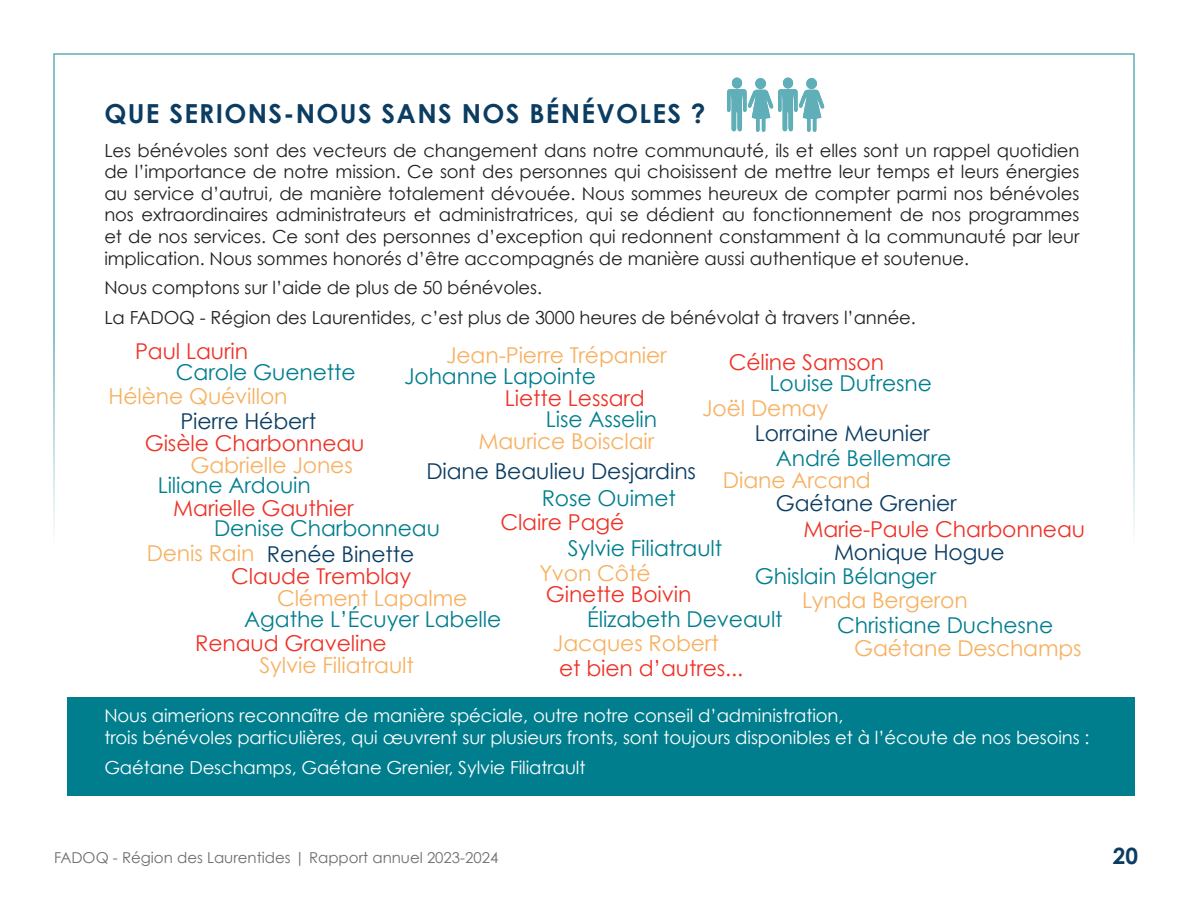
<style>
.page{position:relative;width:1188px;height:918px;background:#fff}
.page>*{position:absolute;margin:0;border:0;box-sizing:border-box;transform-origin:0 0}
.t1{font:700 26.25px "Century Gothic";letter-spacing:.05em;color:#0b3c62}
.t2{font:700 22.5px "Century Gothic";color:#0b3c62}
.t3{font:21.9px/26.2px "Century Gothic";letter-spacing:-.005em;color:#007e8e}
.t4{font:21.9px "Century Gothic";letter-spacing:-.005em;color:#f7b161}
.t5{font:21.9px "Century Gothic";letter-spacing:-.005em;color:#ee3227}
.t6{font:21.9px "Century Gothic";letter-spacing:-.005em;color:#0b3c62}
.t7{font:18px/21.6px "Century Gothic";letter-spacing:-.005em;color:#231f20;text-align:justify}
.t8{font:18px/21.6px "Century Gothic";letter-spacing:-.005em;color:#fff}
.t9{font:15px "Century Gothic";color:#6c6d70}
.s1{color:#f7b161}
.s2{color:#0b3c62}
</style>
<div class="page">
<div style="left:67px;top:697px;width:1068px;height:99px;background:#007e8e"></div>
<svg style="left:727px;top:78px;width:97px;height:54px"></svg>
<div style="left:806px;top:78px;width:11px;height:11px;background:#5faeb8;border-radius:50%"></div>
<div style="left:783px;top:78px;width:10px;height:10px;background:#5faeb8;border-radius:50%"></div>
<h1 class="t1" style="left:104px;top:97px;width:603px">QUE SERIONS-NOUS SANS NOS BÉNÉVOLES ?</h1>
<p class="t7" style="left:104px;top:139px;width:977px">Les bénévoles sont des vecteurs de changement dans notre communauté, ils et elles sont un rappel quotidien de l’importance de notre mission. Ce sont des personnes qui choisissent de mettre leur temps et leurs énergies au service d’autrui, de manière totalement dévouée. Nous sommes heureux de compter parmi nos bénévoles nos extraordinaires administrateurs et administratrices, qui se dédient au fonctionnement de nos programmes et de nos services. Ce sont des personnes d’exception qui redonnent constamment à la communauté par leur implication. Nous sommes honorés d’être accompagnés de manière aussi authentique et soutenue.</p>
<p class="t7" style="left:104px;top:273px;width:813px;line-height:29.7px">Nous comptons sur l’aide de plus de 50 bénévoles.<br>La FADOQ - Région des Laurentides, c’est plus de 3000 heures de bénévolat à travers l’année.</p>
<p class="t5" style="left:135px;top:338px;width:115px">Paul Laurin</p>
<p class="t3" style="left:176px;top:358px;width:181px">Carole Guenette</p>
<p class="t4" style="left:109px;top:383px;width:181px">Hélène Quévillon</p>
<p class="t6" style="left:180px;top:408px;width:137px">Pierre Hébert</p>
<p class="t5" style="left:145px;top:430px;width:221px">Gisèle Charbonneau</p>
<p class="t4" style="left:190px;top:452px;width:164px">Gabrielle Jones</p>
<p class="t3" style="left:158px;top:472px;width:155px">Liliane Ardouin</p>
<p class="t5" style="left:173px;top:494px;width:182px">Marielle Gauthier</p>
<p class="t3" style="left:147px;top:515px;width:295px;text-indent:67px">Denise Charbonneau<br><span class="s1">Denis Rain</span> <span class="s2">Renée Binette</span></p>
<p class="t5" style="left:231px;top:563px;width:181px">Claude Tremblay</p>
<p class="t4" style="left:277px;top:585px;width:192px">Clément Lapalme</p>
<p class="t3" style="left:244px;top:605px;width:258px">Agathe L’Écuyer Labelle</p>
<p class="t4" style="left:446px;top:342px;width:222px">Jean-Pierre Trépanier</p>
<p class="t3" style="left:404px;top:363px;width:193px">Johanne Lapointe</p>
<p class="t5" style="left:505px;top:385px;width:141px">Liette Lessard</p>
<p class="t3" style="left:546px;top:405px;width:113px">Lise Asselin</p>
<p class="t4" style="left:478px;top:427px;width:178px">Maurice Boisclair</p>
<p class="t6" style="left:426px;top:458px;width:271px">Diane Beaulieu Desjardins</p>
<p class="t3" style="left:542px;top:484px;width:136px">Rose Ouimet</p>
<p class="t5" style="left:729px;top:349px;width:157px">Céline Samson</p>
<p class="t3" style="left:770px;top:369px;width:164px">Louise Dufresne</p>
<p class="t4" style="left:702px;top:394px;width:128px">Joël Demay</p>
<p class="t6" style="left:755px;top:419px;width:176px">Lorraine Meunier</p>
<p class="t3" style="left:776px;top:445px;width:177px">André Bellemare</p>
<p class="t4" style="left:723px;top:467px;width:149px">Diane Arcand</p>
<p class="t6" style="left:776px;top:489px;width:182px">Gaétane Grenier</p>
<p class="t5" style="left:500px;top:509px;width:125px">Claire Pagé</p>
<p class="t3" style="left:568px;top:535px;width:156px">Sylvie Filiatrault</p>
<p class="t4" style="left:539px;top:560px;width:113px">Yvon Côté</p>
<p class="t5" style="left:803px;top:515px;width:283px">Marie-Paule Charbonneau</p>
<p class="t6" style="left:834px;top:539px;width:172px">Monique Hogue</p>
<p class="t3" style="left:755px;top:562px;width:183px">Ghislain Bélanger</p>
<p class="t5" style="left:546px;top:580px;width:147px">Ginette Boivin</p>
<p class="t4" style="left:802px;top:587px;width:167px">Lynda Bergeron</p>
<p class="t3" style="left:587px;top:605px;width:197px">Élizabeth Deveault</p>
<p class="t3" style="left:837px;top:612px;width:218px">Christiane Duchesne</p>
<p class="t5" style="left:195px;top:629px;width:193px">Renaud Graveline</p>
<p class="t4" style="left:553px;top:630px;width:167px">Jacques Robert</p>
<p class="t4" style="left:854px;top:635px;width:229px">Gaétane Deschamps</p>
<p class="t4" style="left:260px;top:652px;width:156px">Sylvie Filiatrault</p>
<p class="t5" style="left:559px;top:655px;width:186px">et bien d’autres...</p>
<p class="t8" style="left:104px;top:705px;width:987px">Nous aimerions reconnaître de manière spéciale, outre notre conseil d’administration,<br>trois bénévoles particulières, qui œuvrent sur plusieurs fronts, sont toujours disponibles et à l’écoute de nos besoins :</p>
<p class="t8" style="left:104px;top:756px;width:483px">Gaétane Deschamps, Gaétane Grenier, Sylvie Filiatrault</p>
<p class="t9" style="left:54px;top:848px;width:446px">FADOQ - Région des Laurentides | Rapport annuel 2023-2024</p>
<p class="t2" style="left:1113px;top:841px;width:27px">20</p>
</div>
